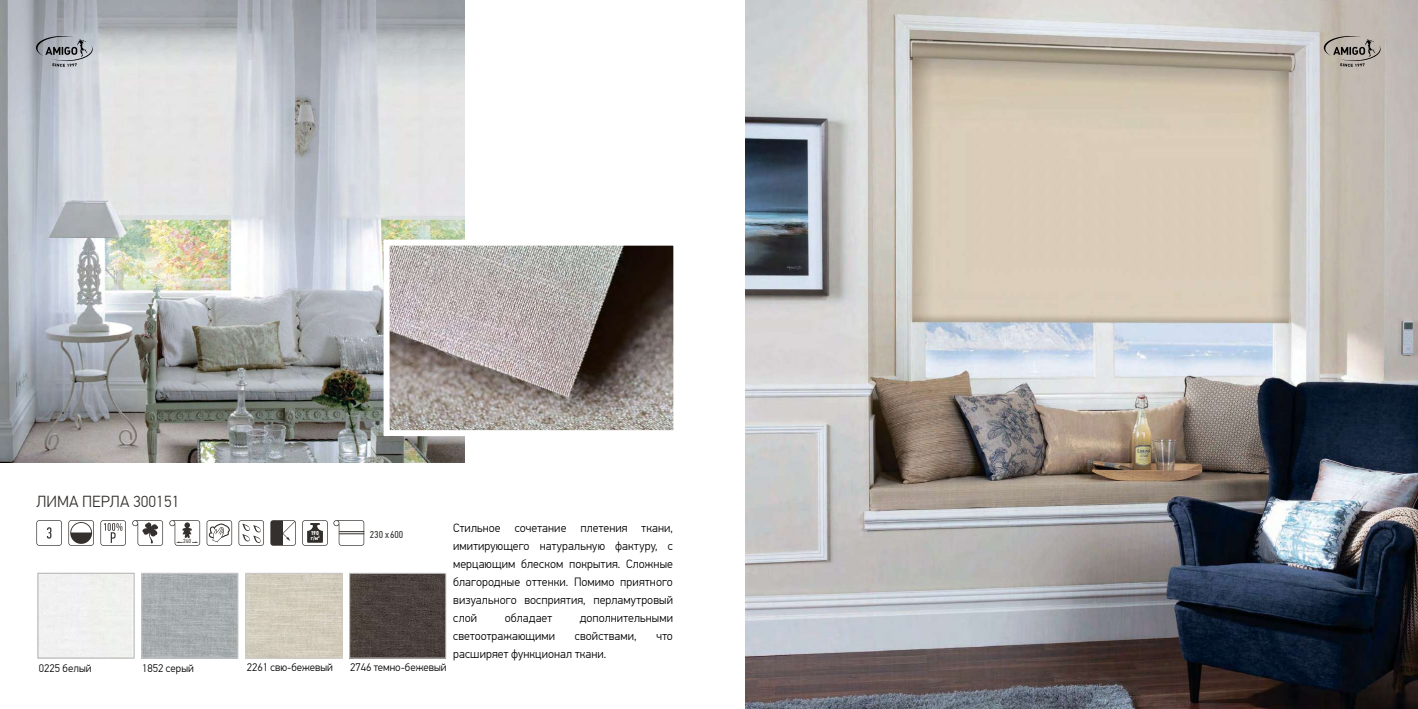
<style>
.page{position:relative;width:1418px;height:709px;background:#fff}
.page>*{position:absolute;margin:0;border:0;box-sizing:border-box;transform-origin:0 0}
.t1{font:300 16px "PF Din Text Pro";color:#34302d}
.t2{font:300 12px/18px "PF Din Text Pro";letter-spacing:.005em;color:#000;text-align:justify}
.t3{font:300 11px "PF Din Text Pro";color:#000}
.t4{font:10px "PF Din Text Cond Pro";color:#34302d}
.t5{font:6px "PF Din Text Cond Pro";color:#34302d}
.t6{font:700 5.7px/5.5px "PF Din Text Cond Pro";color:#fff}
</style>
<div class="page">
<img style="left:0;top:0;width:464px;height:462px">
<img style="left:746px;top:0;width:671px;height:709px">
<img style="left:351px;top:575px;width:93px;height:81px">
<div style="left:349px;top:573px;width:97px;height:85px;border:1px solid #cac9ca"></div>
<img style="left:248px;top:575px;width:92px;height:81px">
<div style="left:246px;top:573px;width:96px;height:85px;border:1px solid #cac9ca"></div>
<img style="left:144px;top:575px;width:92px;height:81px">
<div style="left:142px;top:573px;width:96px;height:85px;border:1px solid #cac9ca"></div>
<div style="left:38px;top:573px;width:96px;height:85px;border:1px solid #b1b0b0"></div>
<img style="left:390px;top:247px;width:282px;height:182px">
<div style="left:383px;top:240px;width:296px;height:196px;border:6px solid #fff"></div>
<svg style="left:207px;top:520px;width:25px;height:25px"></svg>
<svg style="left:100px;top:520px;width:26px;height:25px"></svg>
<svg style="left:169px;top:520px;width:31px;height:25px"></svg>
<svg style="left:68px;top:520px;width:26px;height:25px"></svg>
<svg style="left:238px;top:520px;width:26px;height:25px"></svg>
<svg style="left:36px;top:520px;width:26px;height:25px"></svg>
<svg style="left:132px;top:520px;width:31px;height:25px"></svg>
<svg style="left:270px;top:520px;width:26px;height:25px"></svg>
<svg style="left:1323px;top:36px;width:57px;height:31px;background:#a29b93"></svg>
<svg style="left:302px;top:520px;width:62px;height:25px"></svg>
<svg style="left:36px;top:36px;width:57px;height:31px;background:#999da4"></svg>
<h1 class="t1" style="left:36px;top:492px;width:145px">ЛИМА ПЕРЛА 300151</h1>
<p class="t5" style="left:183px;top:537px;width:9px">240</p>
<p class="t6" style="left:311px;top:530px;width:11px">190 г/м<sup>2</sup></p>
<p class="t4" style="left:370px;top:528px;width:35px">230 х600</p>
<p class="t2" style="left:453px;top:518px;width:221px">Стильное сочетание плетения ткани, имитирующего натуральную фактуру, с мерцающим блеском покрытия. Сложные благородные оттенки. Помимо приятного визуального восприятия, перламутровый слой</p>
<p class="t2" style="left:505px;top:608px;width:49px">обладает</p>
<p class="t2" style="left:579px;top:608px;width:95px">дополнительными</p>
<p class="t2" style="left:453px;top:626px;width:103px">светоотражающими</p>
<p class="t2" style="left:575px;top:626px;width:63px">свойствами,</p>
<p class="t2" style="left:656px;top:626px;width:18px">что</p>
<p class="t2" style="left:453px;top:644px;width:154px">расширяет функционал ткани.</p>
<p class="t3" style="left:39px;top:661px;width:54px">0225 белый</p>
<p class="t3" style="left:142px;top:661px;width:53px">1852 серый</p>
<p class="t3" style="left:247px;top:661px;width:88px">2261 свю-бежевый</p>
<p class="t3" style="left:350px;top:661px;width:98px">2746 темно-бежевый</p>
</div>
